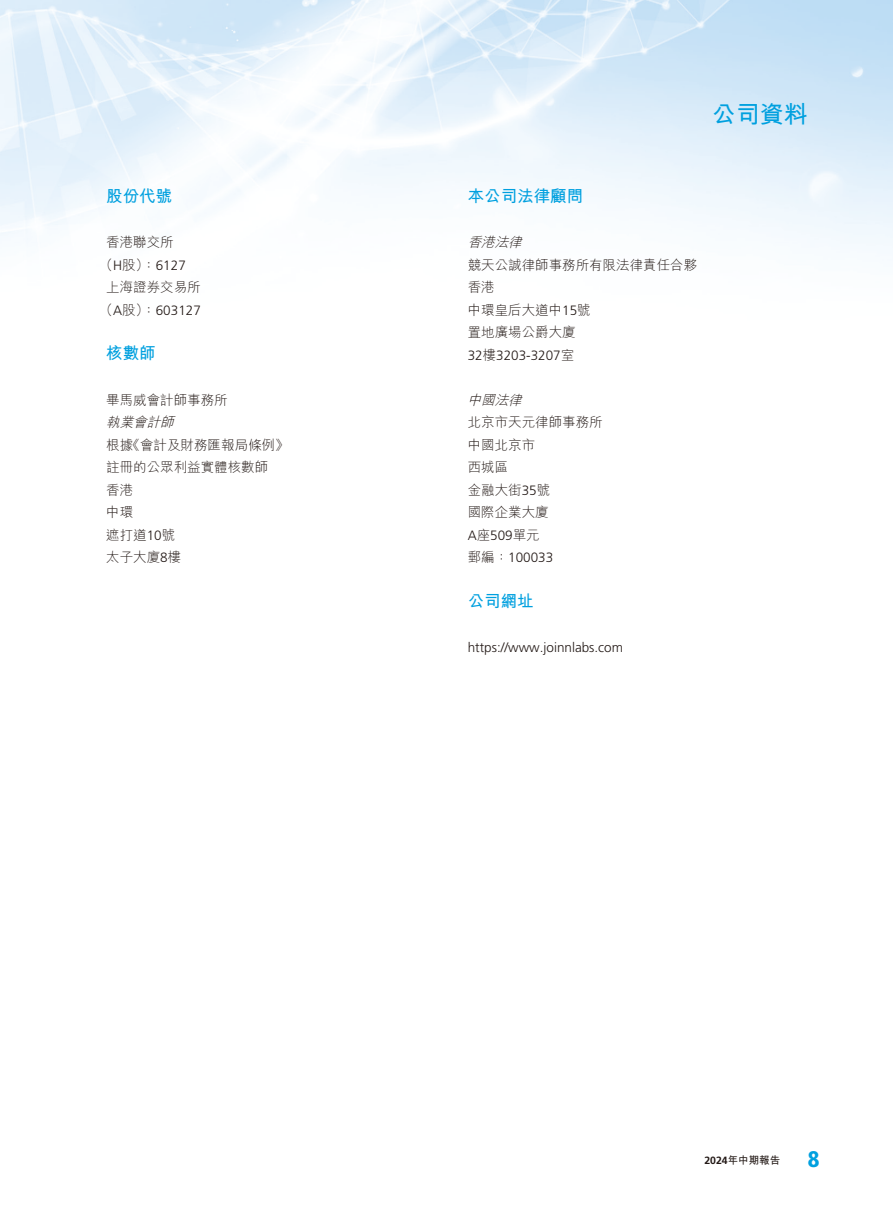
<style>
.page{position:relative;width:893px;height:1212px;background:#fff}
.page>*{position:absolute;margin:0;border:0;box-sizing:border-box;transform-origin:0 0}
.t1{font:24px "M Hei HK Bold E Ten B5 H";color:#00a0df}
.t2{font:16.5px "M Hei HK Bold E Ten B5 H";color:#00a0df}
.t3{font:13.5px/22.5px "M Hei HK Light E Ten B5 H";color:#231916}
.t4{font:300 13.5px/22.5px "Frutiger LT Std";color:#231916}
.t5{font:italic 13.5px "M Hei HK Light E Ten B5 H";color:#231916}
.t6{font:10.5px "M Hei HK Bold E Ten B5 H";color:#231916}
.s1{font-family:"M Hei HK Light E Ten B5 H";font-weight:400}
.s2{font-family:"Frutiger LT Std";font-weight:300}
.s3{font-family:"Frutiger LT Std";font-weight:700}
.s4{font-family:"Frutiger LT Std";font-weight:900;font-stretch:condensed;font-size:22.5px;color:#00a0df}
</style>
<div class="page">
<img style="left:0;top:0;width:893px;height:248px">
<p class="t2" style="left:106px;top:189px;width:67px">股份代號</p>
<p class="t3" style="left:106px;top:233px;width:69px">香港聯交所</p>
<p class="t4" style="left:100px;top:255px;width:88px"><span class="s1">（</span>H<span class="s1">股）：</span>6127</p>
<p class="t3" style="left:106px;top:278px;width:96px">上海證券交易所</p>
<p class="t4" style="left:100px;top:300px;width:103px"><span class="s1">（</span>A<span class="s1">股）：</span>603127</p>
<p class="t2" style="left:106px;top:347px;width:51px">核數師</p>
<p class="t3" style="left:106px;top:390px;width:123px">畢馬威會計師事務所</p>
<p class="t5" style="left:106px;top:417px;width:73px">執業會計師</p>
<p class="t3" style="left:106px;top:435px;width:184px">根據《會計及財務匯報局條例》註冊的公眾利益實體核數師<br>香港<br>中環<br>遮打道<span class="s2">10</span>號<br>太子大廈<span class="s2">8</span>樓</p>
<h1 class="t1" style="left:712px;top:105px;width:97px">公司資料</h1>
<p class="t2" style="left:468px;top:189px;width:117px">本公司法律顧問</p>
<p class="t5" style="left:468px;top:237px;width:59px">香港法律</p>
<p class="t3" style="left:468px;top:255px;width:231px">競天公誠律師事務所有限法律責任合夥香港<br>中環皇后大道中<span class="s2">15</span>號<br>置地廣場公爵大廈</p>
<p class="t4" style="left:468px;top:345px;width:108px">32<span class="s1">樓</span>3203-3207<span class="s1">室</span></p>
<p class="t5" style="left:468px;top:395px;width:59px">中國法律</p>
<p class="t3" style="left:468px;top:413px;width:136px">北京市天元律師事務所中國北京市<br>西城區<br>金融大街<span class="s2">35</span>號<br>國際企業大廈</p>
<p class="t4" style="left:468px;top:525px;width:87px">A<span class="s1">座</span>509<span class="s1">單元郵編：</span>100033</p>
<p class="t2" style="left:468px;top:594px;width:67px">公司網址</p>
<p class="t4" style="left:468px;top:637px;width:157px">https://www.joinnlabs.com</p>
<p class="t6" style="left:704px;top:1156px;width:117px"><span class="s3">2024</span>年中期報告 <span class="s4">8</span></p>
</div>
